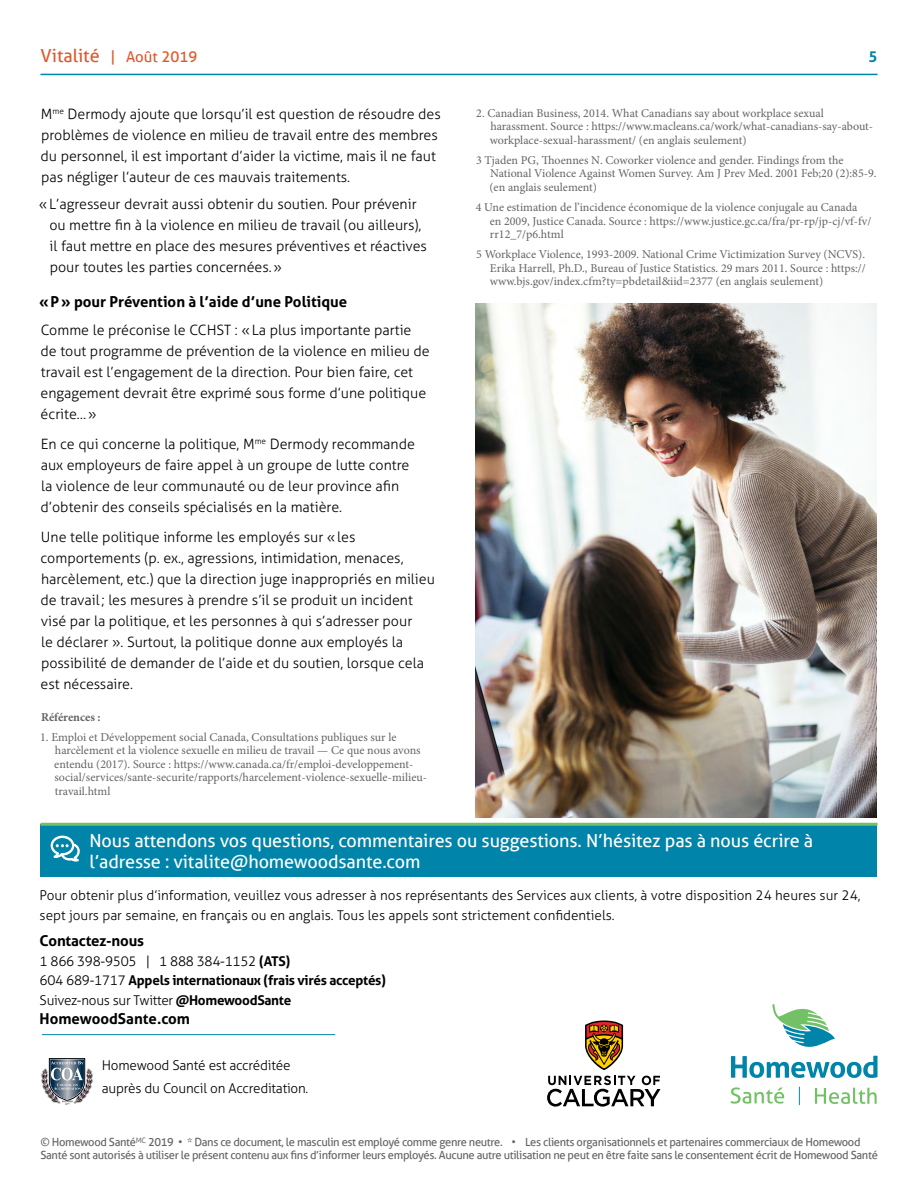
<style>
.page{position:relative;width:918px;height:1188px;background:#fff}
.page>*{position:absolute;margin:0;border:0;box-sizing:border-box;transform-origin:0 0}
.t1{font:18px/21px "Aller";letter-spacing:-.005em;color:#fff}
.t2{font:700 15px "Aller";color:#000}
.t3{font:15px "Aller";color:#de592b}
.t4{font:700 15px "Aller";color:#0084a9}
.t5{font:300 14.25px/21px "Aller";color:#000}
.t6{font:300 13.5px/22.5px "Aller";color:#000}
.t7{font:700 13.5px/19.5px "Aller";letter-spacing:-.02em;color:#000}
.t8{font:12px/13.5px "Minion Pro";color:#636466}
.t9{font:700 12px "Minion Pro";letter-spacing:-.005em;color:#636466}
.t10{font:11.25px/13.5px "Aller";letter-spacing:-.03em;color:#636466}
.s1{font-size:18px}
.s2{font-weight:300}
</style>
<div class="page">
<hr style="left:40px;top:74px;width:838px;height:1px;background:#0084a9">
<div style="left:40px;top:824px;width:838px;height:53px;background:#0084a9"></div>
<hr style="left:40px;top:823px;width:838px;height:3px;background:#73c167">
<svg style="left:51px;top:836px;width:29px;height:26px"></svg>
<hr style="left:42px;top:1034px;width:293px;height:1px;background:#0084a9">
<svg style="left:41px;top:1058px;width:52px;height:47px"></svg>
<svg style="left:731px;top:1004px;width:147px;height:74px"></svg>
<svg style="left:815px;top:1088px;width:62px;height:16px"></svg>
<svg style="left:731px;top:1087px;width:53px;height:17px"></svg>
<svg style="left:799px;top:1087px;width:1px;height:18px"></svg>
<img style="left:475px;top:303px;width:402px;height:515px">
<svg style="left:547px;top:1076px;width:114px;height:31px"></svg>
<svg style="left:585px;top:1021px;width:38px;height:49px"></svg>
<p class="t3" style="left:40px;top:48px;width:158px"><span class="s1">Vitalité</span> | Août 2019</p>
<p class="t5" style="left:41px;top:103px;width:402px">M<sup>me</sup> Dermody ajoute que lorsqu’il est question de résoudre des problèmes de violence en milieu de travail entre des membres du personnel, il est important d’aider la victime, mais il ne faut pas négliger l’auteur de ces mauvais traitements.</p>
<p class="t5" style="left:49px;top:194px;width:379px;text-indent:-10px">« L’agresseur devrait aussi obtenir du soutien. Pour prévenir ou mettre fin à la violence en milieu de travail (ou ailleurs), il faut mettre en place des mesures préventives et réactives pour toutes les parties concernées.»</p>
<p class="t2" style="left:39px;top:292px;width:310px">«P» pour Prévention à l’aide d’une Politique</p>
<p class="t5" style="left:41px;top:319px;width:391px">Comme le préconise le CCHST : «La plus importante partie de tout programme de prévention de la violence en milieu de travail est l’engagement de la direction. Pour bien faire, cet engagement devrait être exprimé sous forme d’une politique écrite…»</p>
<p class="t5" style="left:41px;top:433px;width:376px">En ce qui concerne la politique, M<sup>me</sup> Dermody recommande aux employeurs de faire appel à un groupe de lutte contre la violence de leur communauté ou de leur province afin d’obtenir des conseils spécialisés en la matière.</p>
<p class="t5" style="left:41px;top:526px;width:396px">Une telle politique informe les employés sur «les comportements (p. ex., agressions, intimidation, menaces, harcèlement, etc.) que la direction juge inappropriés en milieu de travail; les mesures à prendre s’il se produit un incident visé par la politique, et les personnes à qui s’adresser pour<br>le déclarer ». Surtout, la politique donne aux employés la possibilité de demander de l’aide et du soutien, lorsque cela est nécessaire.</p>
<p class="t9" style="left:41px;top:708px;width:61px">Références :</p>
<p class="t8" style="left:54px;top:730px;width:374px;text-indent:-14px">1. Emploi et Développement social Canada, Consultations publiques sur le harcèlement et la violence sexuelle en milieu de travail — Ce que nous avons entendu (2017). Source : https://www.canada.ca/fr/emploi-developpement&shy;social/services/sante-securite/rapports/harcelement-violence-sexuelle-milieu&shy;travail.html</p>
<p class="t4" style="left:869px;top:48px;width:10px">5</p>
<p class="t8" style="left:490px;top:106px;width:385px;text-indent:-14px">2. Canadian Business, 2014. What Canadians say about workplace sexual harassment. Source : https://www.macleans.ca/work/what-canadians-say-about&shy;workplace-sexual-harassment/ (en anglais seulement)</p>
<p class="t8" style="left:490px;top:153px;width:389px;text-indent:-13px">3 Tjaden PG, Thoennes N. Coworker violence and gender. Findings from the<br>National Violence Against Women Survey. Am J Prev Med. 2001 Feb;20 (2):85-9. (en anglais seulement)</p>
<p class="t8" style="left:490px;top:201px;width:383px;text-indent:-14px">4 Une estimation de l’incidence économique de la violence conjugale au Canada en 2009, Justice Canada. Source : https://www.justice.gc.ca/fra/pr-rp/jp-cj/vf-fv/ rr12_7/p6.html</p>
<p class="t8" style="left:490px;top:248px;width:377px;text-align:justify;text-indent:-14px">5 Workplace Violence, 1993-2009. National Crime Victimization Survey (NCVS).<br>Erika Harrell, Ph.D., Bureau of Justice Statistics. 29 mars 2011. Source : https:// www.bjs.gov/index.cfm?ty=pbdetail&amp;iid=2377 (en anglais seulement)</p>
<p class="t1" style="left:89px;top:830px;width:725px">Nous attendons vos questions, commentaires ou suggestions. N’hésitez pas à nous écrire à l’adresse : vitalite@homewoodsante.com</p>
<p class="t6" style="left:40px;top:886px;width:822px;line-height:19.5px">Pour obtenir plus d’information, veuillez vous adresser à nos représentants des Services aux clients, à votre disposition 24 heures sur 24, sept jours par semaine, en français ou en anglais. Tous les appels sont strictement confidentiels.</p>
<p class="t2" style="left:40px;top:932px;width:106px">Contactez-nous</p>
<p class="t7" style="left:40px;top:951px;width:348px"><span class="s2">1 866 398-9505 | 1 888 384-1152</span> (ATS)<br><span class="s2">604 689-1717</span> Appels internationaux (frais virés acceptés)<br><span class="s2">Suivez-nous sur Twitter</span> @HomewoodSante</p>
<p class="t2" style="left:40px;top:1010px;width:152px">HomewoodSante.com</p>
<p class="t6" style="left:102px;top:1054px;width:208px">Homewood Santé est accréditée auprès du Council on Accreditation.</p>
<p class="t10" style="left:40px;top:1135px;width:839px">© Homewood Santé<sup>MC</sup> 2019 • * Dans ce document, le masculin est employé comme genre neutre. • Les clients organisationnels et partenaires commerciaux de Homewood<br>Santé sont autorisés à utiliser le présent contenu aux fins d’informer leurs employés. Aucune autre utilisation ne peut en être faite sans le consentement écrit de Homewood Santé</p>
</div>
